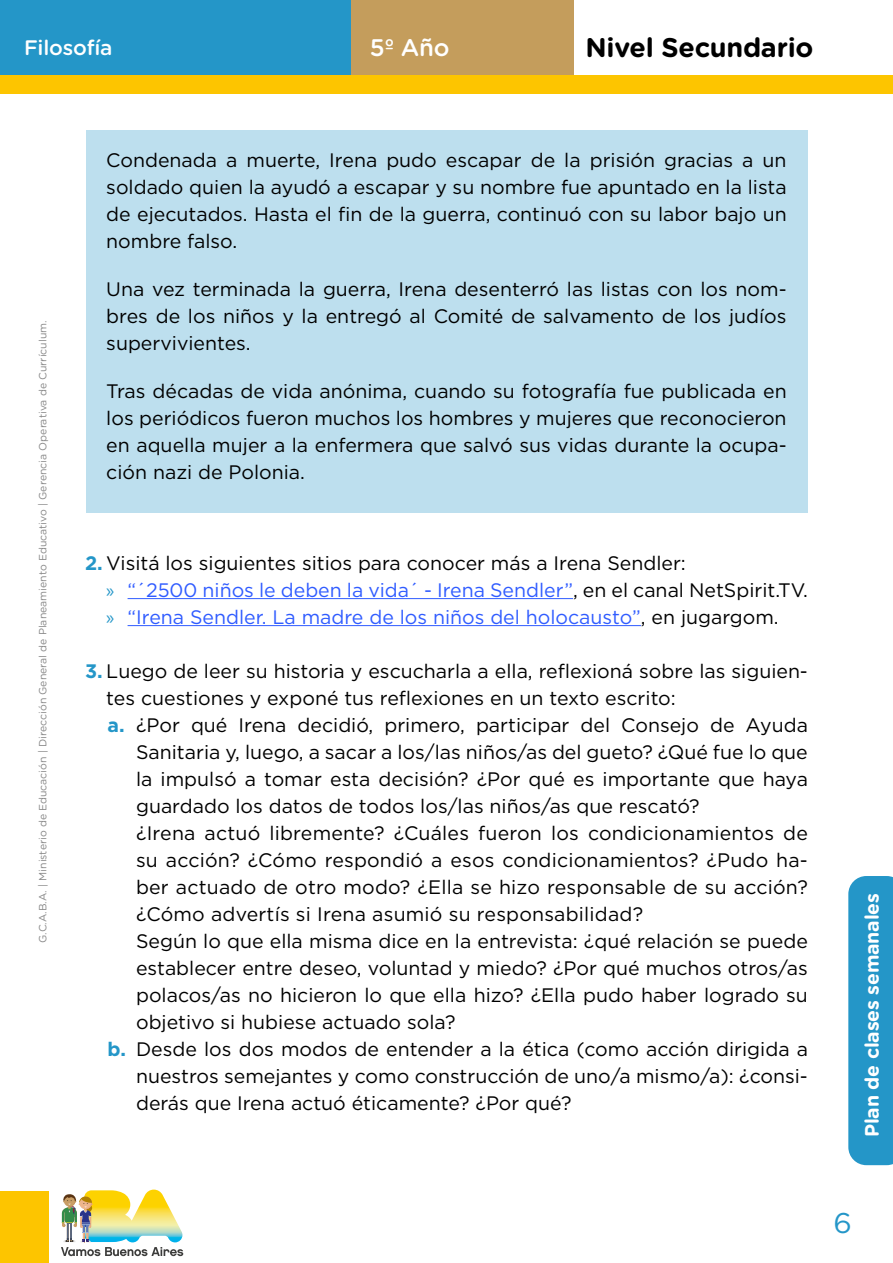
<style>
.page{position:relative;width:893px;height:1263px;background:#fff}
.page>*{position:absolute;margin:0;border:0;box-sizing:border-box;transform-origin:0 0}
.t1{font:28.5px "Gotham Rounded";color:#2496c8}
.t2{font:700 27px "Gotham Rounded";letter-spacing:-.01em;color:#000}
.t3{font:500 24px "Gotham Rounded";color:#fff}
.t4{font:500 21px "Gotham Rounded";letter-spacing:-.01em;color:#fff}
.t5{font:19.5px/27px "Gotham";color:#000;text-align:justify}
.t6{font:700 19.5px "Gotham Rounded";letter-spacing:-.01em;color:#fff}
.t7{font:10.5px "Gotham Rounded";color:#878787}
.s1{font-weight:700;color:#2496c8}
.s2{font-family:"Myriad Pro";color:#2496c8}
.s3{color:#305cff}
</style>
<div class="page">
<div style="left:0;top:0;width:351px;height:78px;background:#2496c8"></div>
<div style="left:351px;top:0;width:223px;height:78px;background:#c49d5c"></div>
<div style="left:0;top:1191px;width:48px;height:72px;background:#fdc500"></div>
<svg style="left:61px;top:1189px;width:122px;height:67px"></svg>
<div style="left:0;top:75px;width:893px;height:19px;background:#fdc500"></div>
<svg style="left:848px;top:876px;width:45px;height:289px;background:#2b99c9"></svg>
<div style="left:86px;top:130px;width:721px;height:382px;background:#bddfee"></div>
<hr style="left:128px;top:598px;width:445px;height:1px;background:#305cff">
<hr style="left:128px;top:625px;width:513px;height:1px;background:#305cff">
<p class="t4" style="left:24px;top:33px;width:90px">Filosofía</p>
<p class="t3" style="left:370px;top:31px;width:81px">5º Año</p>
<h2 class="t2" style="left:585px;top:28px;width:230px">Nivel Secundario</h2>
<p class="t7" style="left:36px;top:943px;width:624px;rotate:-90deg">G.C.A.B.A. | Ministerio de Educación | Dirección General de Planeamiento Educativo | Gerencia Operativa de Currículum.</p>
<p class="t5" style="left:106px;top:146px;width:682px">Condenada a muerte, Irena pudo escapar de la prisión gracias a un soldado quien la ayudó a escapar y su nombre fue apuntado en la lista de ejecutados. Hasta el fin de la guerra, continuó con su labor bajo un nombre falso.</p>
<p class="t5" style="left:106px;top:275px;width:682px">Una vez terminada la guerra, Irena desenterró las listas con los nom&shy;bres de los niños y la entregó al Comité de salvamento de los judíos supervivientes.</p>
<p class="t5" style="left:106px;top:377px;width:682px">Tras décadas de vida anónima, cuando su fotografía fue publicada en los periódicos fueron muchos los hombres y mujeres que reconocieron en aquella mujer a la enfermera que salvó sus vidas durante la ocupa&shy;ción nazi de Polonia.</p>
<p class="t5" style="left:106px;top:549px;width:703px;text-align:left;text-indent:-21px"><span class="s1">2.</span> Visitá los siguientes sitios para conocer más a Irena Sendler:<br><span class="s2">»</span> <span class="s3">“´2500 niños le deben la vida´ - Irena Sendler”</span>, en el canal NetSpirit.TV. <span class="s2">»</span> <span class="s3">“Irena Sendler. La madre de los niños del holocausto”</span>, en jugargom.</p>
<p class="t5" style="left:85px;top:657px;width:724px"><span class="s1">3.</span> Luego de leer su historia y escucharla a ella, reflexioná sobre las siguien-</p>
<p class="t5" style="left:106px;top:684px;width:571px">tes cuestiones y exponé tus reflexiones en un texto escrito:</p>
<p class="t5" style="left:108px;top:711px;width:702px"><span class="s1">a.</span> ¿Por qué Irena decidió, primero, participar del Consejo de Ayuda</p>
<p class="t5" style="left:136px;top:738px;width:673px">Sanitaria y, luego, a sacar a los/las niños/as del gueto? ¿Qué fue lo que</p>
<p class="t5" style="left:136px;top:765px;width:673px">la impulsó a tomar esta decisión? ¿Por qué es importante que haya</p>
<p class="t5" style="left:136px;top:792px;width:565px">guardado los datos de todos los/las niños/as que rescató?</p>
<p class="t5" style="left:136px;top:819px;width:673px">¿Irena actuó libremente? ¿Cuáles fueron los condicionamientos de</p>
<p class="t5" style="left:136px;top:846px;width:673px">su acción? ¿Cómo respondió a esos condicionamientos? ¿Pudo ha-</p>
<p class="t5" style="left:136px;top:873px;width:673px">ber actuado de otro modo? ¿Ella se hizo responsable de su acción?</p>
<p class="t5" style="left:136px;top:900px;width:509px">¿Cómo advertís si Irena asumió su responsabilidad?</p>
<p class="t5" style="left:136px;top:927px;width:673px">Según lo que ella misma dice en la entrevista: ¿qué relación se puede</p>
<p class="t5" style="left:136px;top:954px;width:673px">establecer entre deseo, voluntad y miedo? ¿Por qué muchos otros/as</p>
<p class="t5" style="left:136px;top:981px;width:673px">polacos/as no hicieron lo que ella hizo? ¿Ella pudo haber logrado su</p>
<p class="t5" style="left:136px;top:1008px;width:321px">objetivo si hubiese actuado sola?</p>
<p class="t5" style="left:108px;top:1035px;width:702px"><span class="s1">b.</span> Desde los dos modos de entender a la ética (como acción dirigida a</p>
<p class="t5" style="left:136px;top:1062px;width:673px">nuestros semejantes y como construcción de uno/a mismo/a): ¿consi-</p>
<p class="t5" style="left:136px;top:1089px;width:437px">derás que Irena actuó éticamente? ¿Por qué?</p>
<p class="t6" style="left:858px;top:1137px;width:246px;rotate:-90deg">Plan de clases semanales</p>
<h1 class="t1" style="left:833px;top:1203px;width:20px">6</h1>
</div>
